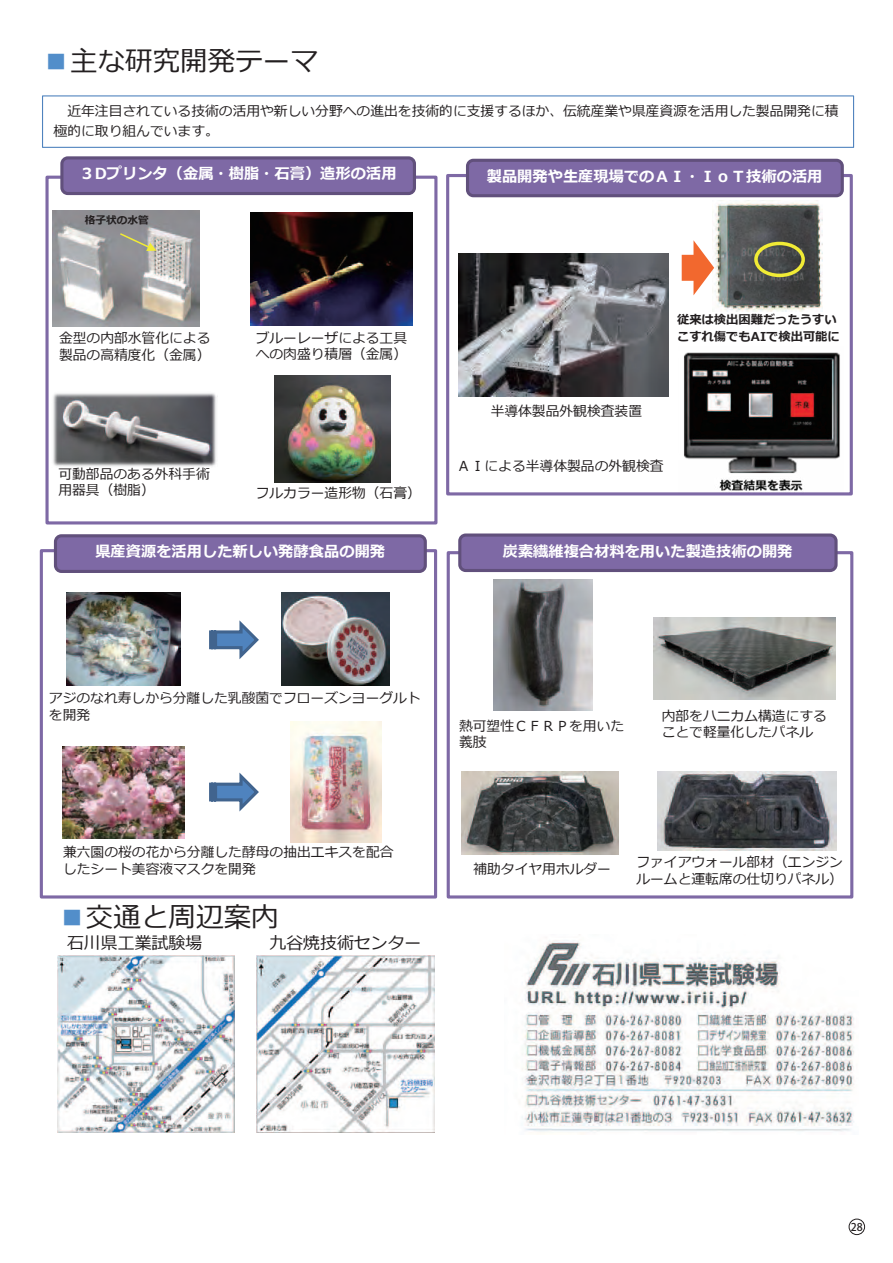
<style>
.page{position:relative;width:893px;height:1263px;background:#fff}
.page>*{position:absolute;margin:0;border:0;box-sizing:border-box;transform-origin:0 0}
.t1{font:27.6px "Meiryo";color:#231f20}
.t2{font:16.95px "Meiryo";color:#231f20}
.t3{font:700 15.3px "Meiryo";color:#fff}
.t4{font:13.8px/16.5px "Meiryo";color:#231f20}
.t5{font:700 12.3px/17px "Meiryo";color:#231f20}
.t6{font:700 10.65px "Meiryo";color:#231f20}
.t7{font:500 10.65px "Koz Go Pro";color:#231f20}
.s1{color:#528eca}
</style>
<div class="page">
<img style="left:712px;top:201px;width:110px;height:110px">
<img style="left:459px;top:253px;width:210px;height:144px">
<div style="left:754px;top:242px;width:51px;height:35px;border:3px solid #f1eb35;border-radius:50%"></div>
<svg style="left:682px;top:240px;width:32px;height:55px"></svg>
<div style="left:42px;top:95px;width:812px;height:53px;border:1px solid #4f83be"></div>
<img style="left:67px;top:592px;width:114px;height:94px">
<svg style="left:209px;top:620px;width:50px;height:39px"></svg>
<img style="left:63px;top:746px;width:121px;height:92px">
<svg style="left:209px;top:772px;width:50px;height:40px"></svg>
<img style="left:282px;top:592px;width:107px;height:93px">
<img style="left:461px;top:772px;width:157px;height:82px">
<img style="left:657px;top:772px;width:180px;height:79px">
<img style="left:654px;top:618px;width:181px;height:82px">
<img style="left:494px;top:579px;width:98px;height:132px">
<img style="left:53px;top:211px;width:147px;height:116px">
<svg style="left:118px;top:232px;width:39px;height:19px"></svg>
<img style="left:53px;top:393px;width:165px;height:74px">
<div style="left:45px;top:176px;width:392px;height:348px;border:3px solid #7e69a5"></div>
<div style="left:60px;top:156px;width:356px;height:39px;background:#7e69a5;border:3px solid #61507c;border-radius:6px"></div>
<div style="left:446px;top:174px;width:407px;height:321px;border:3px solid #7e69a5"></div>
<div style="left:466px;top:159px;width:378px;height:38px;background:#7e69a5;border:3px solid #61507c;border-radius:6px"></div>
<div style="left:40px;top:549px;width:397px;height:349px;border:3px solid #7e69a5"></div>
<div style="left:54px;top:534px;width:373px;height:39px;background:#7e69a5;border:3px solid #61507c;border-radius:6px"></div>
<div style="left:447px;top:551px;width:406px;height:347px;border:3px solid #7e69a5"></div>
<div style="left:458px;top:533px;width:380px;height:39px;background:#7e69a5;border:3px solid #61507c;border-radius:6px"></div>
<img style="left:521px;top:940px;width:333px;height:194px">
<img style="left:250px;top:213px;width:162px;height:113px">
<img style="left:275px;top:375px;width:115px;height:108px">
<img style="left:291px;top:721px;width:91px;height:121px">
<img style="left:679px;top:352px;width:165px;height:142px">
<img style="left:57px;top:955px;width:178px;height:178px">
<img style="left:257px;top:955px;width:177px;height:178px">
<div style="left:849px;top:1219px;width:16px;height:16px;border:1px solid #231f20;border-radius:50%"></div>
<h1 class="t1" style="left:43px;top:42px;width:277px"><span class="s1">■</span>主な研究開発テーマ</h1>
<p class="t4" style="left:54px;top:101px;width:786px;line-height:20px;text-indent:14px">近年注目されている技術の活用や新しい分野への進出を技術的に支援するほか、伝統産業や県産資源を活用した製品開発に積極的に取り組んでいます。</p>
<p class="t3" style="left:80px;top:163px;width:319px">３Dプリンタ（金属・樹脂・石膏）造形の活用</p>
<p class="t3" style="left:487px;top:165px;width:337px">製品開発や生産現場でのＡＩ・ＩｏＴ技術の活用</p>
<p class="t6" style="left:85px;top:213px;width:65px">格子状の水管</p>
<p class="t4" style="left:59px;top:330px;width:153px">金型の内部水管化による製品の高精度化（金属）</p>
<p class="t4" style="left:58px;top:466px;width:153px">可動部品のある外科手術用器具（樹脂）</p>
<p class="t4" style="left:256px;top:330px;width:153px">ブルーレーザによる工具への肉盛り積層（金属）</p>
<p class="t4" style="left:256px;top:485px;width:167px">フルカラー造形物（石膏）</p>
<p class="t5" style="left:677px;top:311px;width:164px">従来は検出困難だったうすいこすれ傷でもAIで検出可能に</p>
<p class="t4" style="left:491px;top:403px;width:153px">半導体製品外観検査装置</p>
<p class="t4" style="left:457px;top:458px;width:208px">ＡＩによる半導体製品の外観検査</p>
<p class="t3" style="left:95px;top:541px;width:291px">県産資源を活用した新しい発酵食品の開発</p>
<p class="t3" style="left:503px;top:540px;width:291px">炭素繊維複合材料を用いた製造技術の開発</p>
<p class="t4" style="left:49px;top:691px;width:373px">アジのなれ寿しから分離した乳酸菌でフローズンヨーグルトを開発</p>
<p class="t4" style="left:63px;top:844px;width:332px">兼六園の桜の花から分離した酵母の抽出エキスを配合したシート美容液マスクを開発</p>
<h1 class="t1" style="left:58px;top:898px;width:222px"><span class="s1">■</span>交通と周辺案内</h1>
<p class="t2" style="left:67px;top:931px;width:137px">石川県工業試験場</p>
<p class="t2" style="left:269px;top:931px;width:154px">九谷焼技術センター</p>
<p class="t4" style="left:459px;top:718px;width:167px">熱可塑性ＣＦＲＰを用いた義肢</p>
<p class="t4" style="left:662px;top:708px;width:167px">内部をハニカム構造にすることで軽量化したパネル</p>
<p class="t4" style="left:473px;top:862px;width:139px">補助タイヤ用ホルダー</p>
<p class="t4" style="left:636px;top:855px;width:208px">ファイアウォール部材（エンジンルームと運転席の仕切りパネル）</p>
<p class="t7" style="left:851px;top:1220px;width:13px">28</p>
</div>
